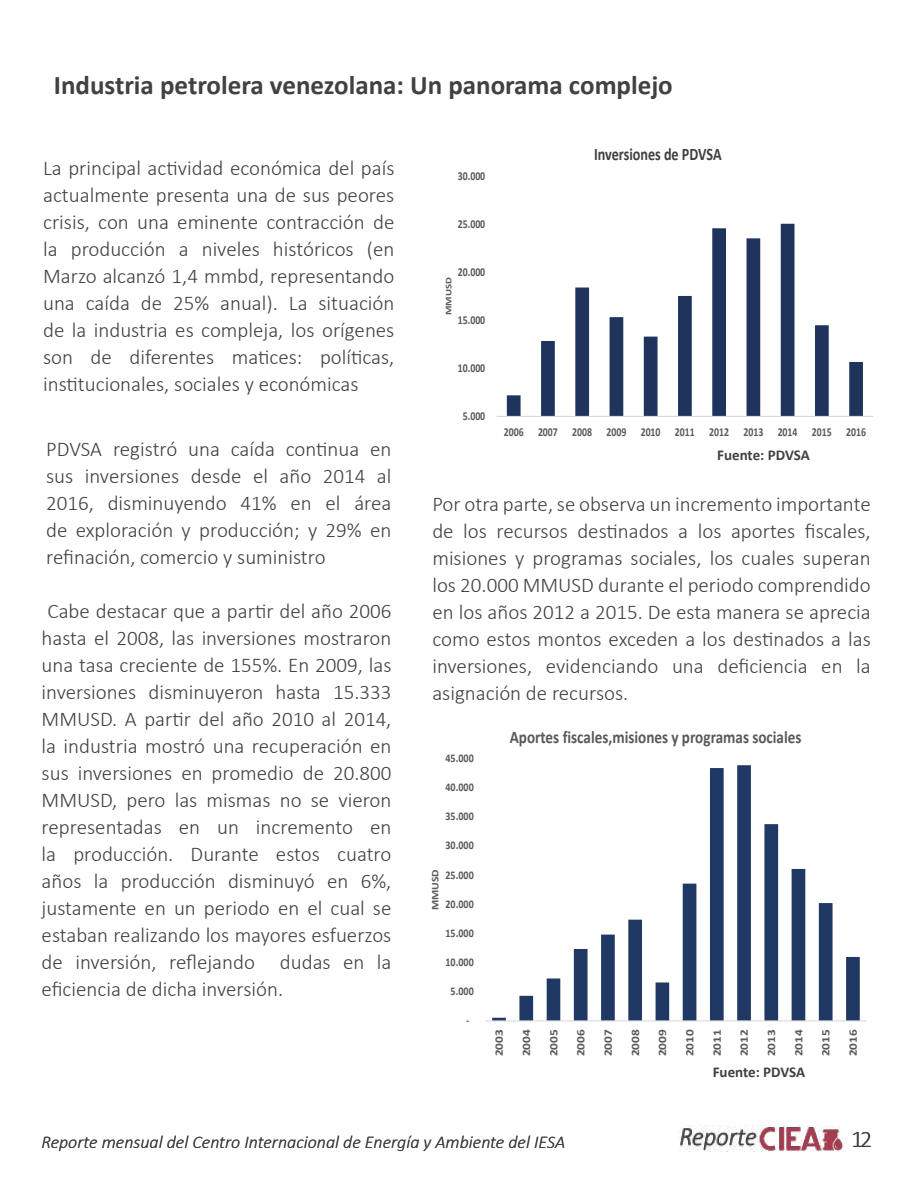
<style>
.page{position:relative;width:915px;height:1191px;background:#fff}
.page>*{position:absolute;margin:0;border:0;box-sizing:border-box;transform-origin:0 0}
.t1{font:700 27px "Calibri";color:#424041}
.t2{font:300 24px "Calibri";color:#424041}
.t3{font:300 21px/27px "Calibri";color:#424041;text-align:justify}
.t4{font:italic 300 18px "Calibri";color:#424041}
.t5{font:700 17.7px "Calibri";color:#595959;scale:.86 1}
.t6{font:700 17.55px "Calibri";color:#404040;scale:.8 1}
.t7{font:700 15px "Calibri";letter-spacing:-.005em;color:#424041}
.t8{font:700 12.15px "Calibri";color:#595959;scale:.8 1}
.t9{font:700 11.7px "Calibri";letter-spacing:.005em;color:#595959;scale:.86 1}
.t10{font:700 11.4px "Calibri";color:#595959;scale:1.17 1}
.t11{font:700 10.05px "Calibri";color:#595959;scale:1.17 1}
.t12{font:700 8.7px "Calibri";color:#595959;scale:1.24 1}
</style>
<div class="page">
<img style="left:678px;top:1125px;width:164px;height:26px">
<svg style="left:506px;top:224px;width:356px;height:192px"></svg>
<hr style="left:496px;top:416px;width:376px;height:1px;background:#d9d9d9">
<svg style="left:492px;top:765px;width:367px;height:255px"></svg>
<hr style="left:485px;top:1020px;width:381px;height:1px;background:#d9d9d9">
<p class="t1" style="left:54px;top:66px;width:620px">Industria petrolera venezolana: Un panorama complejo</p>
<p class="t3" style="left:43px;top:154px;width:353px">La principal actividad económica del país actualmente presenta una de sus peores crisis, con una eminente contracción de la producción a niveles históricos (en Marzo alcanzó 1,4 mmbd, representando una caída de 25% anual). La situación de la industria es compleja, los orígenes son de diferentes matices: políticas, institucionales, sociales y económicas</p>
<p class="t3" style="left:46px;top:435px;width:347px">PDVSA registró una caída continua en sus inversiones desde el año 2014 al 2016, disminuyendo 41% en el área de exploración y producción; y 29% en refinación, comercio y suministro</p>
<p class="t3" style="left:42px;top:597px;width:351px">Cabe destacar que a partir del año 2006 hasta el 2008, las inversiones mostraron una tasa creciente de 155%. En 2009, las inversiones disminuyeron hasta 15.333<br>MMUSD. A partir del año 2010 al 2014, la industria mostró una recuperación en sus inversiones en promedio de 20.800<br>MMUSD, pero las mismas no se vieron representadas en un incremento en la producción. Durante estos cuatro años la producción disminuyó en 6%, justamente en un periodo en el cual se estaban realizando los mayores esfuerzos de inversión, reflejando dudas en la eficiencia de dicha inversión.</p>
<p class="t8" style="left:457px;top:167px;width:36px">30.000</p>
<p class="t8" style="left:457px;top:215px;width:36px">25.000</p>
<p class="t8" style="left:457px;top:263px;width:36px">20.000</p>
<p class="t12" style="left:442px;top:315px;width:32px;rotate:-90deg">MMUSD</p>
<p class="t8" style="left:457px;top:311px;width:36px">15.000</p>
<p class="t8" style="left:457px;top:359px;width:36px">10.000</p>
<p class="t8" style="left:462px;top:407px;width:30px">5.000</p>
<p class="t6" style="left:593px;top:141px;width:161px">Inversiones de PDVSA</p>
<p class="t8" style="left:503px;top:423px;width:454px">2006 2007 2008 2009 2010 2011 2012 2013 2014 2015 2016</p>
<p class="t7" style="left:717px;top:444px;width:94px">Fuente: PDVSA</p>
<p class="t3" style="left:432px;top:490px;width:440px">Por otra parte, se observa un incremento importante de los recursos destinados a los aportes fiscales, misiones y programas sociales, los cuales superan los 20.000 MMUSD durante el periodo comprendido en los años 2012 a 2015. De esta manera se aprecia como estos montos exceden a los destinados a las inversiones, evidenciando una deficiencia en la asignación de recursos.</p>
<p class="t9" style="left:445px;top:750px;width:34px">45.000</p>
<p class="t9" style="left:445px;top:779px;width:34px">40.000</p>
<p class="t9" style="left:445px;top:808px;width:34px">35.000</p>
<p class="t9" style="left:445px;top:837px;width:34px">30.000</p>
<p class="t11" style="left:428px;top:910px;width:37px;rotate:-90deg">MMUSD</p>
<p class="t9" style="left:445px;top:866px;width:34px">25.000</p>
<p class="t9" style="left:445px;top:895px;width:34px">20.000</p>
<p class="t9" style="left:445px;top:924px;width:34px">15.000</p>
<p class="t9" style="left:445px;top:954px;width:34px">10.000</p>
<p class="t9" style="left:450px;top:983px;width:28px">5.000</p>
<p class="t9" style="left:466px;top:1012px;width:5px">-</p>
<p class="t5" style="left:509px;top:724px;width:340px">Aportes fiscales,misiones y programas sociales</p>
<p class="t10" style="left:491px;top:1056px;width:24px;rotate:-90deg">2003</p>
<p class="t10" style="left:518px;top:1056px;width:24px;rotate:-90deg">2004</p>
<p class="t10" style="left:545px;top:1056px;width:24px;rotate:-90deg">2005</p>
<p class="t10" style="left:572px;top:1056px;width:24px;rotate:-90deg">2006</p>
<p class="t10" style="left:599px;top:1056px;width:24px;rotate:-90deg">2007</p>
<p class="t10" style="left:627px;top:1056px;width:24px;rotate:-90deg">2008</p>
<p class="t10" style="left:654px;top:1056px;width:24px;rotate:-90deg">2009</p>
<p class="t10" style="left:681px;top:1056px;width:24px;rotate:-90deg">2010</p>
<p class="t10" style="left:708px;top:1056px;width:24px;rotate:-90deg">2011</p>
<p class="t10" style="left:735px;top:1056px;width:24px;rotate:-90deg">2012</p>
<p class="t10" style="left:763px;top:1056px;width:24px;rotate:-90deg">2013</p>
<p class="t10" style="left:790px;top:1056px;width:24px;rotate:-90deg">2014</p>
<p class="t10" style="left:817px;top:1056px;width:24px;rotate:-90deg">2015</p>
<p class="t10" style="left:844px;top:1056px;width:24px;rotate:-90deg">2016</p>
<p class="t7" style="left:712px;top:1061px;width:94px">Fuente: PDVSA</p>
<p class="t4" style="left:41px;top:1131px;width:525px">Reporte mensual del Centro Internacional de Energía y Ambiente del IESA</p>
<p class="t2" style="left:850px;top:1124px;width:23px">12</p>
</div>
